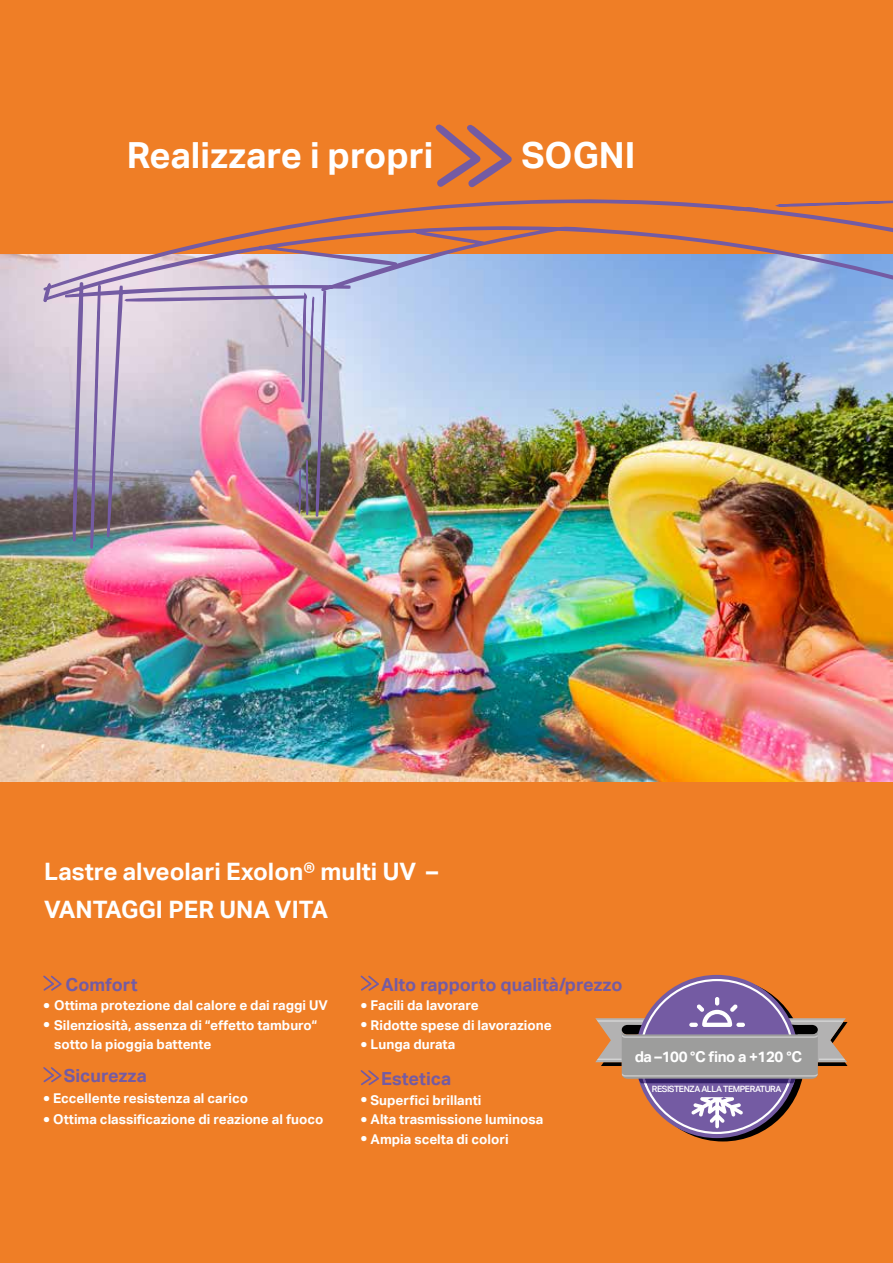
<style>
.page{position:relative;width:893px;height:1263px;background:#ef7e26}
.page>*{position:absolute;margin:0;border:0;box-sizing:border-box;transform-origin:0 0}
.t1{font:700 36px "Aktiv Grotesk";color:#fff}
.t2{font:700 24px/37.5px "Aktiv Grotesk";color:#fff}
.t3{font:700 18px "Aktiv Grotesk";color:#745ba3}
.t4{font:700 15px "Aktiv Grotesk";letter-spacing:-.025em;color:#fff}
.t5{font:700 13.5px/19.5px "Aktiv Grotesk";color:#fff}
.t6{font:500 8.7px "Aktiv Grotesk";letter-spacing:-.05em;color:#fff}
.s1{font-size:17.55px}
</style>
<div class="page">
<img style="left:0;top:254px;width:44px;height:527px">
<img style="left:44px;top:304px;width:849px;height:478px">
<svg style="left:42px;top:199px;width:851px;height:105px"></svg>
<svg style="left:776px;top:199px;width:117px;height:9px"></svg>
<img style="left:89px;top:199px;width:13px;height:424px">
<img style="left:124px;top:199px;width:203px;height:381px">
<svg style="left:595px;top:979px;width:252px;height:155px"></svg>
<svg style="left:435px;top:124px;width:77px;height:64px"></svg>
<svg style="left:360px;top:975px;width:19px;height:16px"></svg>
<svg style="left:360px;top:1070px;width:19px;height:16px"></svg>
<svg style="left:43px;top:975px;width:19px;height:16px"></svg>
<svg style="left:43px;top:1067px;width:19px;height:16px"></svg>
<h1 class="t1" style="left:127px;top:133px;width:308px">Realizzare i propri</h1>
<h1 class="t1" style="left:521px;top:133px;width:115px">SOGNI</h1>
<h2 class="t2" style="left:44px;top:853px;width:395px">Lastre alveolari Exolon® multi UV –<br>VANTAGGI PER UNA VITA</h2>
<h3 class="t3" style="left:66px;top:973px;width:74px">Comfort</h3>
<p class="t5" style="left:43px;top:995px;width:286px"><span class="s1">•</span> Ottima protezione dal calore e dai raggi UV</p>
<p class="t5" style="left:54px;top:1015px;width:265px;text-indent:-11px"><span class="s1">•</span> Silenziosità, assenza di “effetto tamburo“ sotto la pioggia battente</p>
<h3 class="t3" style="left:64px;top:1065px;width:85px">Sicurezza</h3>
<p class="t5" style="left:43px;top:1088px;width:206px"><span class="s1">•</span> Eccellente resistenza al carico</p>
<p class="t5" style="left:43px;top:1109px;width:282px"><span class="s1">•</span> Ottima classificazione di reazione al fuoco</p>
<h3 class="t3" style="left:381px;top:973px;width:243px">Alto rapporto qualità/prezzo</h3>
<p class="t5" style="left:361px;top:995px;width:120px"><span class="s1">•</span> Facili da lavorare</p>
<p class="t5" style="left:361px;top:1015px;width:193px"><span class="s1">•</span> Ridotte spese di lavorazione</p>
<p class="t5" style="left:361px;top:1034px;width:96px"><span class="s1">•</span> Lunga durata</p>
<h3 class="t3" style="left:381px;top:1068px;width:71px">Estetica</h3>
<p class="t5" style="left:361px;top:1090px;width:122px"><span class="s1">•</span> Superfici brillanti</p>
<p class="t5" style="left:361px;top:1109px;width:184px"><span class="s1">•</span> Alta trasmissione luminosa</p>
<p class="t5" style="left:361px;top:1129px;width:150px"><span class="s1">•</span> Ampia scelta di colori</p>
<p class="t4" style="left:635px;top:1047px;width:169px">da –100 °C fino a +120 °C</p>
<p class="t6" style="left:652px;top:1083px;width:131px">RESISTENZA ALLA TEMPERATURA</p>
</div>
